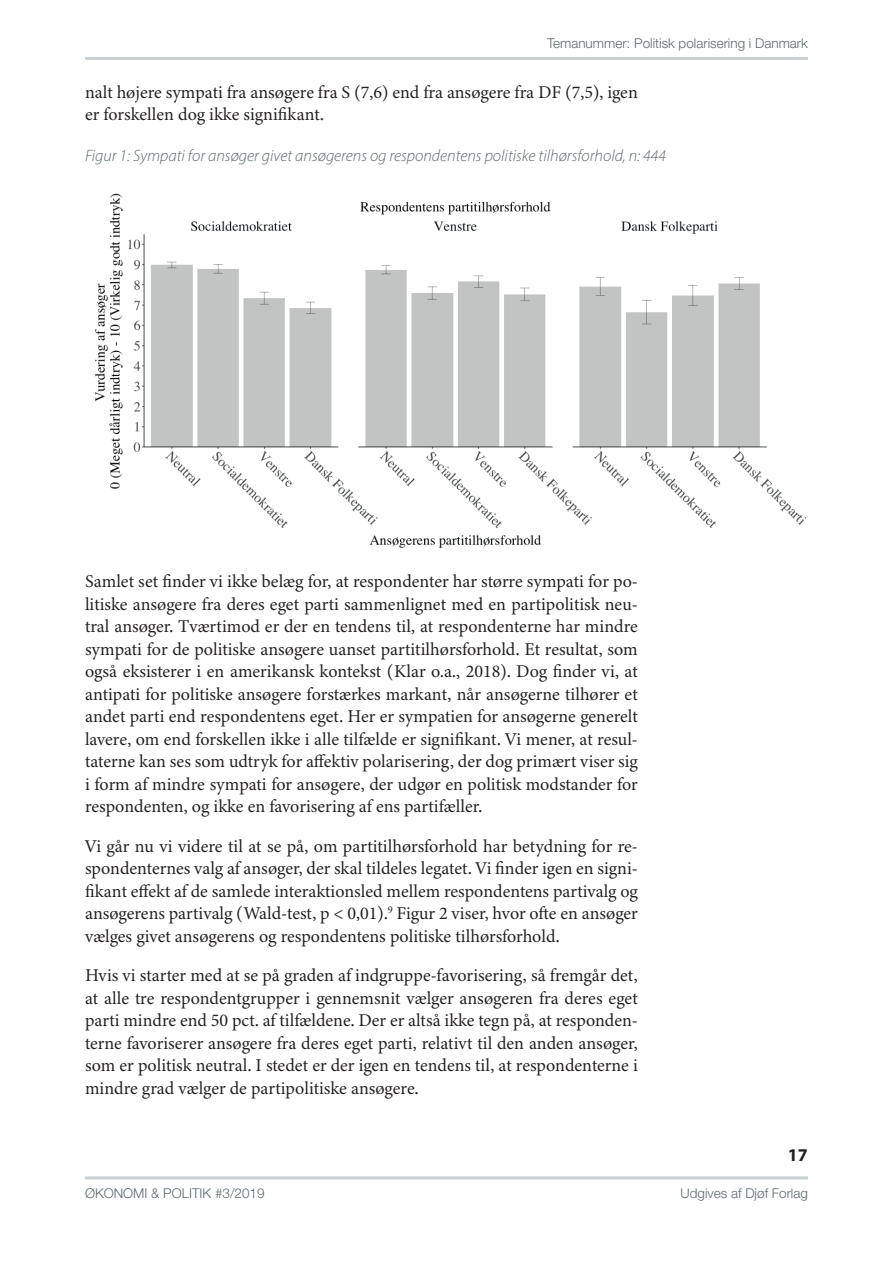
<style>
.page{position:relative;width:893px;height:1263px;background:#fff}
.page>*{position:absolute;margin:0;border:0;box-sizing:border-box;transform-origin:0 0}
.t1{font:18px/22.5px "Minion 3";color:#231f20;text-align:justify}
.t2{font:700 18px "Myriad Pro";color:#231f20}
.t3{font:italic 300 16.5px "Myriad Pro";color:#5e696f}
.t4{font:300 13.5px "Helvetica Neue LT Std";color:#5e696f}
</style>
<div class="page">
<hr style="left:85px;top:1176px;width:723px;height:3px;background:#c9cfd4">
<hr style="left:85px;top:57px;width:723px;height:3px;background:#c9cfd4">
<img style="left:95px;top:193px;width:711px;height:355px">
<p class="t4" style="left:547px;top:35px;width:262px">Temanummer: Politisk polarisering i Danmark</p>
<p class="t1" style="left:85px;top:81px;width:554px">nalt højere sympati fra ansøgere fra S (7,6) end fra ansøgere fra DF (7,5), igen er forskellen dog ikke signifikant.</p>
<p class="t3" style="left:85px;top:146px;width:582px">Figur 1: Sympati for ansøger givet ansøgerens og respondentens politiske tilhørsforhold, n: 444</p>
<p class="t1" style="left:85px;top:570px;width:554px">Samlet set finder vi ikke belæg for, at respondenter har større sympati for po&shy;litiske ansøgere fra deres eget parti sammenlignet med en partipolitisk neu&shy;tral ansøger. Tværtimod er der en tendens til, at respondenterne har mindre sympati for de politiske ansøgere uanset partitilhørsforhold. Et resultat, som også eksisterer i en amerikansk kontekst (Klar o.a., 2018). Dog finder vi, at antipati for politiske ansøgere forstærkes markant, når ansøgerne tilhører et andet parti end respondentens eget. Her er sympatien for ansøgerne generelt lavere, om end forskellen ikke i alle tilfælde er signifikant. Vi mener, at resul&shy;taterne kan ses som udtryk for affektiv polarisering, der dog primært viser sig i form af mindre sympati for ansøgere, der udgør en politisk modstander for respondenten, og ikke en favorisering af ens partifæller.</p>
<p class="t1" style="left:85px;top:835px;width:554px">Vi går nu vi videre til at se på, om partitilhørsforhold har betydning for re&shy;spondenternes valg af ansøger, der skal tildeles legatet. Vi finder igen en signi&shy;fikant effekt af de samlede interaktionsled mellem respondentens partivalg og ansøgerens partivalg (Wald-test, p &lt; 0,01).<sup>9</sup> Figur 2 viser, hvor ofte en ansøger vælges givet ansøgerens og respondentens politiske tilhørsforhold.</p>
<p class="t1" style="left:85px;top:964px;width:554px">Hvis vi starter med at se på graden af indgruppe-favorisering, så fremgår det, at alle tre respondentgrupper i gennemsnit vælger ansøgeren fra deres eget parti mindre end 50 pct. af tilfældene. Der er altså ikke tegn på, at responden&shy;terne favoriserer ansøgere fra deres eget parti, relativt til den anden ansøger, som er politisk neutral. I stedet er der igen en tendens til, at respondenterne i mindre grad vælger de partipolitiske ansøgere.</p>
<p class="t2" style="left:788px;top:1143px;width:21px">17</p>
<p class="t4" style="left:85px;top:1185px;width:181px">ØKONOMI &amp; POLITIK #3/2019</p>
<p class="t4" style="left:681px;top:1185px;width:129px">Udgives af Djøf Forlag</p>
</div>
